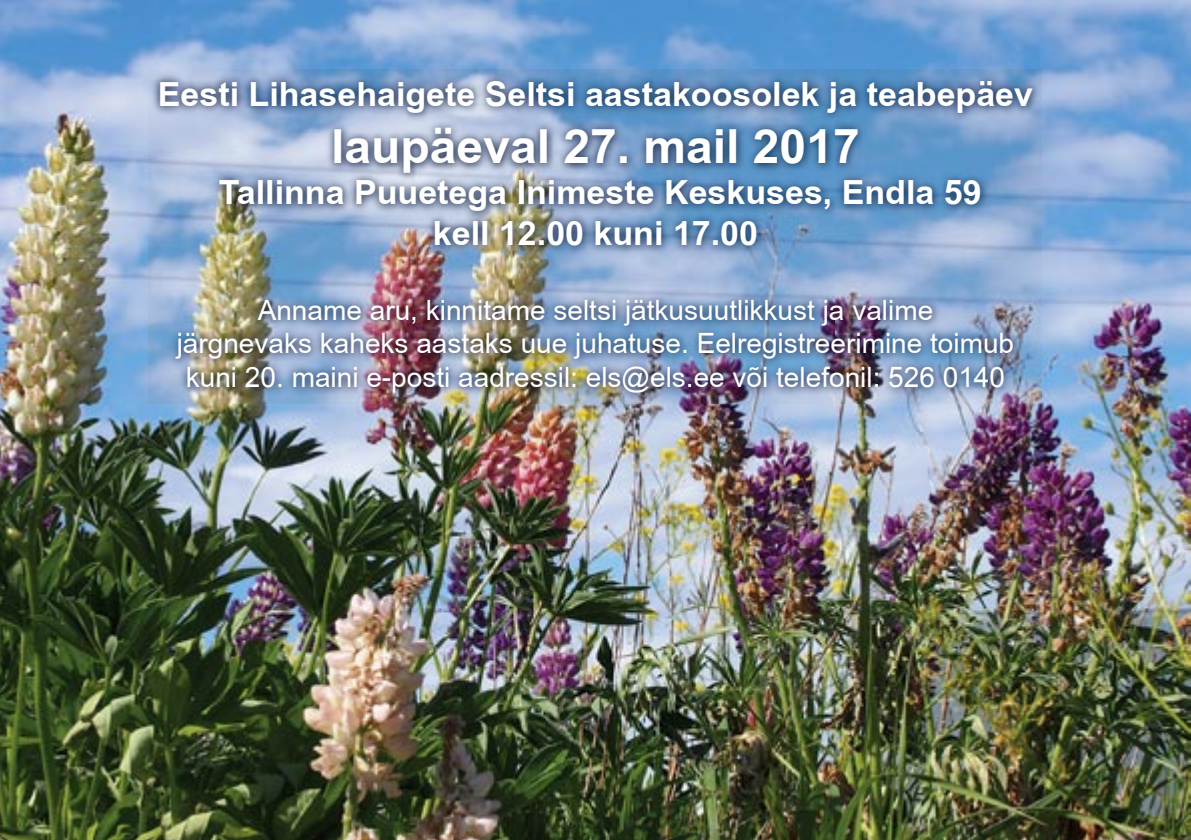
<style>
.page{position:relative;width:1191px;height:840px;background:#fff}
.page>*{position:absolute;margin:0;border:0;box-sizing:border-box;transform-origin:0 0}
.t1{font:700 48px "EE Arial";color:#fff}
.t2{font:700 34px/40.8px "EE Arial";color:#fff;text-align:center}
.t3{font:28px/33.6px "EE Arial";color:#fff;text-align:center}
</style>
<div class="page">
<img style="left:0;top:0;width:1191px;height:839px">
<img style="left:149px;top:69px;width:893px;height:334px">
<p class="t2" style="left:158px;top:73px;width:876px">Eesti Lihasehaigete Seltsi aastakoosolek ja teabepäev</p>
<h1 class="t1" style="left:331px;top:120px;width:530px">laupäeval 27. mail 2017</h1>
<p class="t2" style="left:219px;top:172px;width:764px">Tallinna Puuetega Inimeste Keskuses, Endla 59 kell 12.00 kuni 17.00</p>
<p class="t3" style="left:177px;top:293px;width:839px">Anname aru, kinnitame seltsi jätkusuutlikkust ja valime<br>järgnevaks kaheks aastaks uue juhatuse. Eelregistreerimine toimub kuni 20. maini e-posti aadressil: els@els.ee või telefonil: 526 0140</p>
</div>
